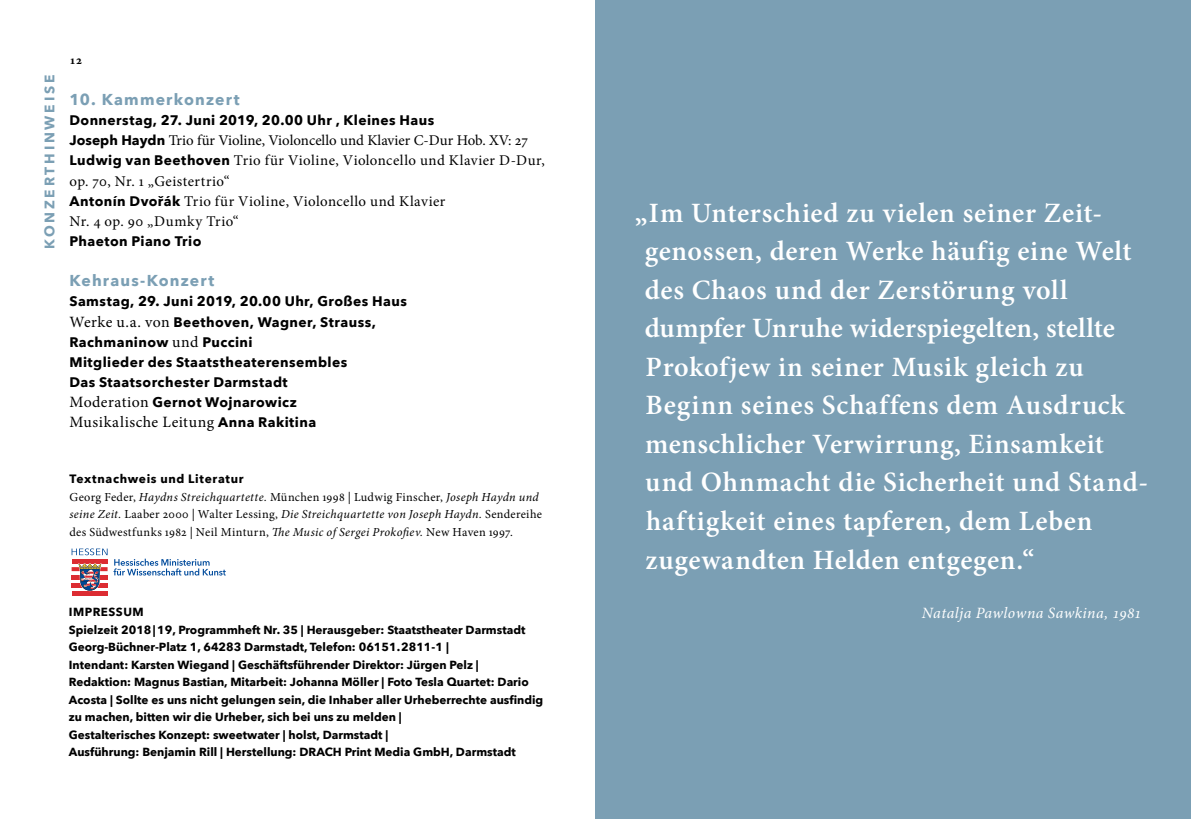
<style>
.page{position:relative;width:1191px;height:819px;background:#fff}
.page>*{position:absolute;margin:0;border:0;box-sizing:border-box;transform-origin:0 0}
.t1{font:600 28px/38.5px "Minion Pro";letter-spacing:.025em;color:#fff}
.t2{font:700 15.75px "Avenir Next";letter-spacing:.075em;color:#7b9fb4}
.t3{font:15.75px "Minion Pro";letter-spacing:.035em;color:#000}
.t4{font:italic 15.75px "Minion Pro";letter-spacing:.025em;color:#fff}
.t5{font:14.88px/20.1px "Minion Pro";letter-spacing:.02em;color:#000}
.t6{font:700 13.83px/20.1px "Avenir Next";letter-spacing:.03em;color:#000}
.t7{font:700 13.83px "Avenir Next";letter-spacing:.2em;color:#7b9fb4}
.t8{font:12.25px/17.5px "Minion Pro";letter-spacing:.025em;color:#000}
.t9{font:700 12.25px "Minion Pro";color:#000}
.t10{font:700 12.08px "Avenir Next";letter-spacing:.055em;color:#000}
.t11{font:700 11.72px/17.5px "Avenir Next";color:#000}
.s1{font-family:"Avenir Next";font-weight:700;font-size:13.83px}
.s2{font-family:"Minion Pro";font-weight:400;font-size:15.75px}
.s3{font-style:italic}
</style>
<div class="page">
<div style="left:595px;top:0;width:596px;height:819px;background:#7b9fb4"></div>
<hr style="left:72px;top:591px;width:36px;height:4px;background:#dc2c32">
<svg style="left:72px;top:548px;width:154px;height:43px"></svg>
<p class="t7" style="left:41px;top:249px;width:176px;rotate:-90deg">konzerth inweis e</p>
<p class="t9" style="left:69px;top:51px;width:14px">12</p>
<h2 class="t2" style="left:69px;top:90px;width:172px">10. Kammerkonzert</h2>
<p class="t6" style="left:69px;top:110px;width:366px">Donnerstag, 27. Juni 2019, 20.00 Uhr , Kleines Haus</p>
<p class="t5" style="left:69px;top:131px;width:477px"><span class="s1">Joseph Haydn</span> Trio für Violine, Violoncello und Klavier C-Dur Hob. XV: 27<br><span class="s1">Ludwig van Beethoven</span> Trio für Violine, Violoncello und Klavier D-Dur, op. 70, Nr. 1 „Geistertrio“<br><span class="s1">Antonín Dvořák</span> Trio für Violine, Violoncello und Klavier<br>Nr. 4 op. 90 „Dumky Trio“</p>
<p class="t6" style="left:69px;top:231px;width:133px">Phaeton Piano Trio</p>
<h2 class="t2" style="left:69px;top:271px;width:146px">Kehraus-Konzert</h2>
<p class="t6" style="left:69px;top:291px;width:339px">Samstag, 29. Juni 2019, 20.00 Uhr, Großes Haus <span class="s2">Werke u.a. von</span> Beethoven, Wagner, Strauss, Rachmaninow <span class="s2">und</span> Puccini<br>Mitglieder des Staatstheaterensembles<br>Das Staatsorchester Darmstadt<br><span class="s2">Moderation</span> Gernot Wojnarowicz</p>
<h2 class="t3" style="left:69px;top:411px;width:248px">Musikalische Leitung <span class="s1">Anna Rakitina</span></h2>
<p class="t10" style="left:69px;top:471px;width:176px">Textnachweis und Literatur</p>
<p class="t8" style="left:69px;top:488px;width:474px">Georg Feder, <span class="s3">Haydns Streichquartette.</span> München 1998 | Ludwig Finscher, <span class="s3">Joseph Haydn und seine Zeit.</span> Laaber 2000 | Walter Lessing, <span class="s3">Die Streichquartette von Joseph Haydn.</span> Sendereihe des Südwestfunks 1982 | Neil Minturn, <span class="s3">The Music of Sergei Prokofiev.</span> New Haven 1997.</p>
<p class="t11" style="left:69px;top:603px;width:49px">Impressu</p>
<p class="t11" style="left:69px;top:603px;width:476px;text-indent:64px">m<br>Spielzeit 2018|19, Programmheft Nr. 35 | Herausgeber: Staatstheater Darmstadt Georg-Büchner-Platz 1, 64283 Darmstadt, Telefon: 06151.2811-1 |<br>Intendant: Karsten Wiegand | Geschäftsführender Direktor: Jürgen Pelz | Redaktion: Magnus Bastian, Mitarbeit: Johanna Möller | Foto Tesla Quartet: Dario Acosta | Sollte es uns nicht gelungen sein, die Inhaber aller Urheberrechte ausfindig zu machen, bitten wir die Urheber, sich bei uns zu melden |<br>Gestalterisches Konzept: sweetwater | holst, Darmstadt |<br>Ausführung: Benjamin Rill | Herstellung: Drach Print Media GmbH, Darmstadt</p>
<p class="t1" style="left:644px;top:193px;width:505px;text-indent:-10px">„Im Unterschied zu vielen seiner Zeit&shy;genossen, deren Werke häufig eine Welt des Chaos und der Zerstörung voll dumpfer Unruhe widerspiegelten, stellte Prokofjew in seiner Musik gleich zu Beginn seines Schaffens dem Ausdruck menschlicher Verwirrung, Einsamkeit und Ohnmacht die Sicherheit und Stand&shy;haftigkeit eines tapferen, dem Leben zugewandten Helden entgegen.“</p>
<h2 class="t4" style="left:922px;top:601px;width:221px">Natalja Pawlowna Sawkina, 1981</h2>
</div>
